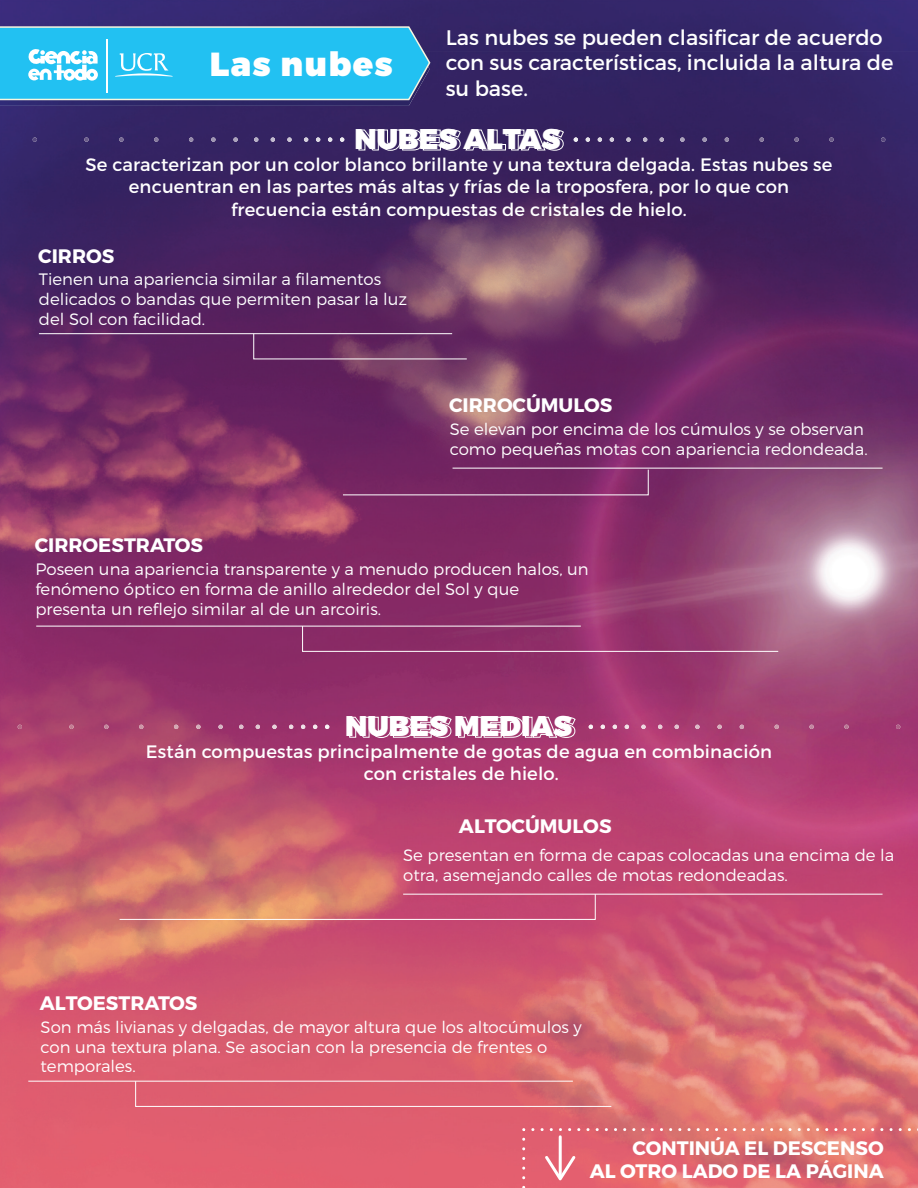
<style>
.page{position:relative;width:918px;height:1188px;background:#fff}
.page>*{position:absolute;margin:0;border:0;box-sizing:border-box;transform-origin:0 0}
.t1{font:33.3px "Trueno Blk";letter-spacing:.04em;color:#fff}
.t2{font:28.5px "Trueno Blk";color:#fff}
.t3{font:21px/25.2px "Trueno Rg";color:#fff}
.t4{font:19.5px/23.4px "Trueno Bd";color:#fff;text-align:right}
.t5{font:18px/22.5px "Trueno Rg";letter-spacing:.01em;color:#fff;text-align:center}
.t6{font:16.5px/19.8px "Trueno Lt";color:#fff}
</style>
<div class="page">
<img style="left:0;top:0;width:918px;height:51px">
<img style="left:408px;top:51px;width:510px;height:1137px">
<img style="left:0;top:106px;width:408px;height:1082px">
<img style="left:0;top:101px;width:430px;height:5px">
<svg style="left:0;top:26px;width:431px;height:75px;background:#37c0ec"></svg>
<svg style="left:340px;top:137px;width:4px;height:5px"></svg>
<svg style="left:328px;top:137px;width:4px;height:5px"></svg>
<svg style="left:316px;top:137px;width:4px;height:5px"></svg>
<svg style="left:304px;top:137px;width:4px;height:5px"></svg>
<svg style="left:287px;top:137px;width:5px;height:5px"></svg>
<svg style="left:271px;top:137px;width:4px;height:5px"></svg>
<svg style="left:254px;top:137px;width:4px;height:5px"></svg>
<svg style="left:233px;top:137px;width:5px;height:5px"></svg>
<svg style="left:211px;top:137px;width:5px;height:5px"></svg>
<svg style="left:189px;top:137px;width:4px;height:5px"></svg>
<svg style="left:154px;top:137px;width:4px;height:5px"></svg>
<svg style="left:119px;top:137px;width:5px;height:5px"></svg>
<svg style="left:84px;top:137px;width:5px;height:5px"></svg>
<svg style="left:33px;top:137px;width:4px;height:5px"></svg>
<svg style="left:574px;top:137px;width:4px;height:5px"></svg>
<svg style="left:586px;top:137px;width:4px;height:5px"></svg>
<svg style="left:598px;top:137px;width:4px;height:5px"></svg>
<svg style="left:610px;top:137px;width:4px;height:5px"></svg>
<svg style="left:626px;top:137px;width:5px;height:5px"></svg>
<svg style="left:643px;top:137px;width:4px;height:5px"></svg>
<svg style="left:660px;top:137px;width:4px;height:5px"></svg>
<svg style="left:680px;top:137px;width:5px;height:5px"></svg>
<svg style="left:702px;top:137px;width:5px;height:5px"></svg>
<svg style="left:725px;top:137px;width:4px;height:5px"></svg>
<svg style="left:760px;top:137px;width:4px;height:5px"></svg>
<svg style="left:794px;top:137px;width:5px;height:5px"></svg>
<svg style="left:829px;top:137px;width:5px;height:5px"></svg>
<svg style="left:881px;top:137px;width:4px;height:5px"></svg>
<svg style="left:325px;top:725px;width:4px;height:4px"></svg>
<svg style="left:313px;top:725px;width:4px;height:4px"></svg>
<svg style="left:301px;top:725px;width:4px;height:4px"></svg>
<svg style="left:289px;top:725px;width:4px;height:4px"></svg>
<svg style="left:272px;top:725px;width:5px;height:4px"></svg>
<svg style="left:256px;top:725px;width:4px;height:4px"></svg>
<svg style="left:239px;top:725px;width:4px;height:4px"></svg>
<svg style="left:218px;top:725px;width:5px;height:4px"></svg>
<svg style="left:196px;top:725px;width:5px;height:4px"></svg>
<svg style="left:174px;top:725px;width:4px;height:4px"></svg>
<svg style="left:139px;top:725px;width:4px;height:4px"></svg>
<svg style="left:104px;top:725px;width:5px;height:4px"></svg>
<svg style="left:69px;top:725px;width:5px;height:4px"></svg>
<svg style="left:18px;top:725px;width:4px;height:4px"></svg>
<svg style="left:589px;top:725px;width:4px;height:4px"></svg>
<svg style="left:601px;top:725px;width:4px;height:4px"></svg>
<svg style="left:613px;top:725px;width:4px;height:4px"></svg>
<svg style="left:625px;top:725px;width:4px;height:4px"></svg>
<svg style="left:641px;top:725px;width:5px;height:4px"></svg>
<svg style="left:658px;top:725px;width:4px;height:4px"></svg>
<svg style="left:675px;top:725px;width:4px;height:4px"></svg>
<svg style="left:695px;top:725px;width:5px;height:4px"></svg>
<svg style="left:717px;top:725px;width:5px;height:4px"></svg>
<svg style="left:740px;top:725px;width:4px;height:4px"></svg>
<svg style="left:775px;top:725px;width:4px;height:4px"></svg>
<svg style="left:809px;top:725px;width:5px;height:4px"></svg>
<svg style="left:844px;top:725px;width:5px;height:4px"></svg>
<svg style="left:896px;top:725px;width:4px;height:4px"></svg>
<hr style="left:39px;top:333px;width:413px;height:1px;background:#fff">
<svg style="left:253px;top:333px;width:214px;height:26px;background:#6f3769"></svg>
<hr style="left:453px;top:468px;width:430px;height:1px;background:#fff">
<svg style="left:343px;top:469px;width:306px;height:26px;background:#7b2b67"></svg>
<hr style="left:36px;top:626px;width:545px;height:1px;background:#fff">
<svg style="left:302px;top:626px;width:477px;height:26px;background:#973e73"></svg>
<hr style="left:28px;top:1081px;width:545px;height:1px;background:#fff">
<svg style="left:135px;top:1081px;width:477px;height:26px;background:#de6b78"></svg>
<hr style="left:403px;top:894px;width:480px;height:1px;background:#fff">
<svg style="left:119px;top:894px;width:477px;height:26px;background:#d16e75"></svg>
<svg style="left:359px;top:129px;width:205px;height:22px;background:#605081"></svg>
<svg style="left:349px;top:717px;width:103px;height:21px;background:#b4628f"></svg>
<svg style="left:458px;top:717px;width:66px;height:21px"></svg>
<div style="left:525px;top:717px;width:7px;height:20px;border:1px solid #fff"></div>
<svg style="left:533px;top:717px;width:43px;height:21px"></svg>
<svg style="left:521px;top:1127px;width:6px;height:60px"></svg>
<svg style="left:533px;top:1128px;width:385px;height:3px"></svg>
<hr style="left:559px;top:1137px;width:3px;height:40px;background:#fff">
<svg style="left:545px;top:1156px;width:31px;height:24px"></svg>
<h1 class="t1" style="left:210px;top:44px;width:185px">Las nubes</h1>
<p class="t3" style="left:446px;top:25px;width:449px">Las nubes se pueden clasificar de acuerdo con sus características, incluida la altura de su base.</p>
<h2 class="t2" style="left:355px;top:121px;width:208px">NUBES ALTAS</h2>
<p class="t5" style="left:86px;top:153px;width:748px">Se caracterizan por un color blanco brillante y una textura delgada. Estas nubes se encuentran en las partes más altas y frías de la troposfera, por lo que con frecuencia están compuestas de cristales de hielo.</p>
<p class="t4" style="left:38px;top:244px;width:78px">CIRROS</p>
<p class="t6" style="left:39px;top:269px;width:370px">Tienen una apariencia similar a filamentos delicados o bandas que permiten pasar la luz del Sol con facilidad.</p>
<p class="t4" style="left:449px;top:394px;width:165px">CIRROCÚMULOS</p>
<p class="t6" style="left:450px;top:419px;width:419px">Se elevan por encima de los cúmulos y se observan como pequeñas motas con apariencia redondeada.</p>
<p class="t4" style="left:35px;top:534px;width:170px">CIRROESTRATOS</p>
<p class="t6" style="left:35px;top:559px;width:555px">Poseen una apariencia transparente y a menudo producen halos, un fenómeno óptico en forma de anillo alrededor del Sol y que presenta un reflejo similar al de un arcoiris.</p>
<h2 class="t2" style="left:345px;top:708px;width:228px">NUBES MEDIAS</h2>
<p class="t5" style="left:146px;top:740px;width:628px">Están compuestas principalmente de gotas de agua en combinación con cristales de hielo.</p>
<p class="t4" style="left:459px;top:815px;width:154px">ALTOCÚMULOS</p>
<p class="t6" style="left:403px;top:845px;width:493px">Se presentan en forma de capas colocadas una encima de la otra, asemejando calles de motas redondeadas.</p>
<p class="t4" style="left:40px;top:992px;width:159px">ALTOESTRATOS</p>
<p class="t6" style="left:41px;top:1017px;width:543px">Son más livianas y delgadas, de mayor altura que los altocúmulos y con una textura plana. Se asocian con la presencia de frentes o temporales.</p>
<p class="t4" style="left:590px;top:1137px;width:295px">CONTINÚA EL DESCENSO<br>AL OTRO LADO DE LA PÁGINA</p>
</div>
